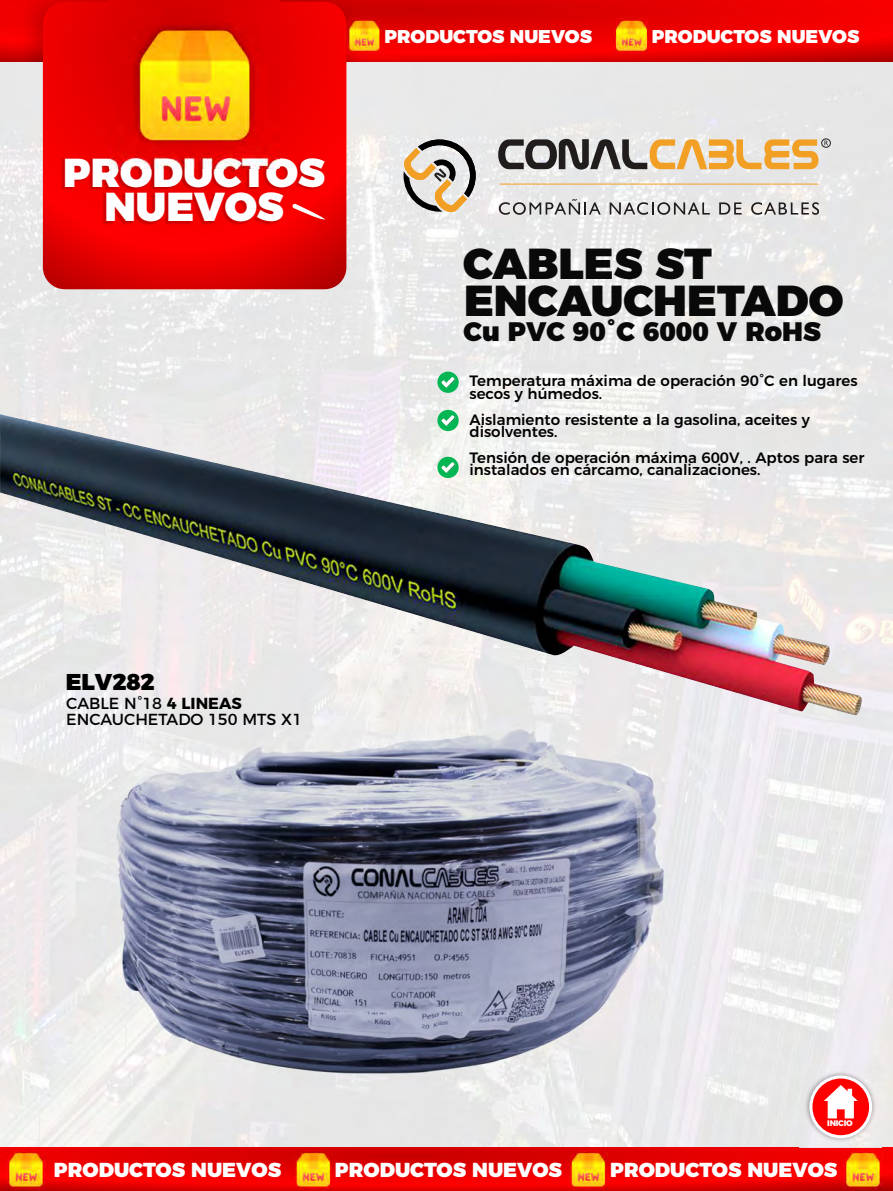
<style>
.page{position:relative;width:893px;height:1191px;background:#fff}
.page>*{position:absolute;margin:0;border:0;box-sizing:border-box;transform-origin:0 0}
.t1{font:900 43.35px/37.2px "Montserrat";color:#090909}
.t2{font:900 40.35px/34.5px "Montserrat";color:#fefefe;text-align:center}
.t3{font:900 26.7px "Montserrat";color:#090909}
.t4{font:900 22.8px "Montserrat";color:#000}
.t5{font:900 20.25px "Montserrat";color:#fefefe}
.t6{font:900 18.45px "Montserrat";color:#fefefe}
.t7{font:16.05px/16.5px "Montserrat";color:#000}
.t8{font:500 15px/12.8px "Montserrat";color:#000}
.t9{font:800 8.1px "Montserrat";letter-spacing:-.025em;color:#fefefe}
.s1{font-weight:700}
</style>
<div class="page">
<img style="left:0;top:62px;width:893px;height:1085px">
<svg style="left:407px;top:0;width:486px;height:62px;background:#e70000"></svg>
<img style="left:0;top:0;width:407px;height:62px">
<img style="left:614px;top:19px;width:35px;height:35px">
<img style="left:347px;top:19px;width:35px;height:35px">
<svg style="left:43px;top:2px;width:303px;height:287px;background:#e90000"></svg>
<img style="left:62px;top:158px;width:262px;height:67px">
<img style="left:110px;top:1px;width:169px;height:168px">
<img style="left:129px;top:20px;width:131px;height:131px">
<svg style="left:293px;top:203px;width:33px;height:17px"></svg>
<svg style="left:0;top:1147px;width:893px;height:43px;background:#e70000"></svg>
<img style="left:293px;top:1151px;width:39px;height:38px">
<img style="left:569px;top:1151px;width:38px;height:38px">
<img style="left:844px;top:1151px;width:38px;height:38px">
<img style="left:7px;top:1151px;width:38px;height:38px">
<img style="left:800px;top:1066px;width:81px;height:81px">
<svg style="left:809px;top:1075px;width:63px;height:63px"></svg>
<div style="left:812px;top:1078px;width:57px;height:57px;background:#f00;border-radius:50%"></div>
<svg style="left:824px;top:1085px;width:34px;height:33px"></svg>
<svg style="left:404px;top:139px;width:72px;height:73px;background:#baae9d"></svg>
<svg style="left:499px;top:199px;width:102px;height:16px;background:#b9b7b7"></svg>
<svg style="left:610px;top:202px;width:100px;height:13px"></svg>
<svg style="left:719px;top:202px;width:23px;height:12px"></svg>
<svg style="left:751px;top:202px;width:68px;height:13px"></svg>
<hr style="left:499px;top:184px;width:319px;height:1px;background:#f2a025">
<svg style="left:824px;top:141px;width:4px;height:4px"></svg>
<div style="left:821px;top:139px;width:10px;height:8px;border:1px solid #211d1d;border-radius:50%"></div>
<svg style="left:498px;top:139px;width:320px;height:31px;background:#bda685"></svg>
<img style="left:108px;top:717px;width:566px;height:383px">
<img style="left:0;top:414px;width:862px;height:301px">
<svg style="left:437px;top:371px;width:22px;height:22px"></svg>
<svg style="left:437px;top:409px;width:22px;height:22px"></svg>
<svg style="left:437px;top:456px;width:22px;height:22px"></svg>
<h2 class="t2" style="left:63px;top:155px;width:263px">PRODUCTOS<br>NUEVOS</h2>
<p class="t6" style="left:384px;top:25px;width:209px">PRODUCTOS NUEVOS</p>
<p class="t6" style="left:652px;top:25px;width:209px">PRODUCTOS NUEVOS</p>
<h1 class="t1" style="left:463px;top:244px;width:382px">CABLES ST<br>ENCAUCHETADO</h1>
<h3 class="t3" style="left:464px;top:315px;width:359px">Cu PVC 90°C 6000 V RoHS</h3>
<p class="t8" style="left:469px;top:374px;width:390px">Temperatura máxima de operación 90°C en lugares secos y húmedos.</p>
<p class="t8" style="left:469px;top:413px;width:342px">Aislamiento resistente a la gasolina, aceites y disolventes.</p>
<p class="t8" style="left:469px;top:451px;width:396px">Tensión de operación máxima 600V, . Aptos para ser instalados en cárcamo, canalizaciones.</p>
<h3 class="t4" style="left:66px;top:668px;width:90px">ELV282</h3>
<p class="t7" style="left:66px;top:694px;width:237px">CABLE N°18 <span class="s1">4 LINEAS<br></span>ENCAUCHETADO 150 MTS X1</p>
<p class="t9" style="left:827px;top:1117px;width:27px">INICIO</p>
<h3 class="t5" style="left:54px;top:1157px;width:229px">PRODUCTOS NUEVOS</h3>
<h3 class="t5" style="left:335px;top:1157px;width:229px">PRODUCTOS NUEVOS</h3>
<h3 class="t5" style="left:610px;top:1157px;width:229px">PRODUCTOS NUEVOS</h3>
</div>
